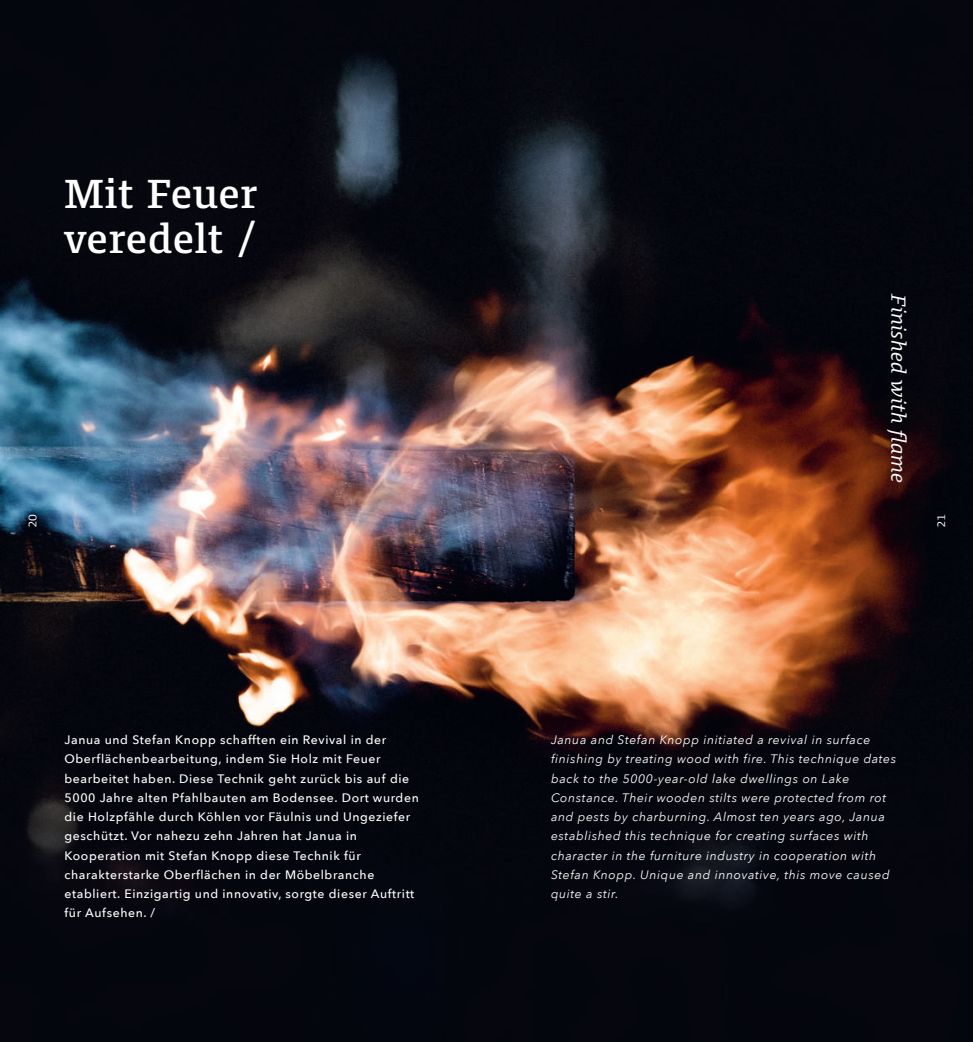
<style>
.page{position:relative;width:973px;height:1042px;background:#fff}
.page>*{position:absolute;margin:0;border:0;box-sizing:border-box;transform-origin:0 0}
.t1{font:500 42px/45.5px "Harrison Serif Pro";letter-spacing:.025em;color:#fff}
.t2{font:italic 21px "Harrison Serif Pro";letter-spacing:.025em;color:#fff}
.t3{font:500 12.25px/19.2px "Avenir Next";letter-spacing:.05em;color:#fff}
.t4{font:italic 12.25px/19.2px "Avenir Next";letter-spacing:.05em;color:#fff}
.t5{font:11.38px "Harrison Serif Pro";color:#fff}
</style>
<div class="page">
<img style="left:0;top:0;width:972px;height:1042px">
<h1 class="t1" style="left:64px;top:167px;width:194px">Mit Feuer veredelt /</h1>
<h2 class="t2" style="left:913px;top:294px;width:190px;rotate:90deg">Finished with flame</h2>
<p class="t5" style="left:24px;top:527px;width:14px;rotate:-90deg">20</p>
<p class="t5" style="left:932px;top:527px;width:13px;rotate:-90deg">21</p>
<p class="t3" style="left:64px;top:730px;width:356px">Janua und Stefan Knopp schafften ein Revival in der Oberflächenbearbeitung, indem Sie Holz mit Feuer bearbeitet haben. Diese Technik geht zurück bis auf die 5000 Jahre alten Pfahlbauten am Bodensee. Dort wurden die Holzpfähle durch Köhlen vor Fäulnis und Ungeziefer geschützt. Vor nahezu zehn Jahren hat Janua in Kooperation mit Stefan Knopp diese Technik für charakterstarke Oberflächen in der Möbelbranche etabliert. Einzigartig und innovativ, sorgte dieser Auftritt für Aufsehen. /</p>
<p class="t4" style="left:551px;top:730px;width:347px">Janua and Stefan Knopp initiated a revival in surface finishing by treating wood with fire. This technique dates back to the 5000-year-old lake dwellings on Lake Constance. Their wooden stilts were protected from rot and pests by charburning. Almost ten years ago, Janua established this technique for creating surfaces with character in the furniture industry in cooperation with Stefan Knopp. Unique and innovative, this move caused quite a stir.</p>
</div>
